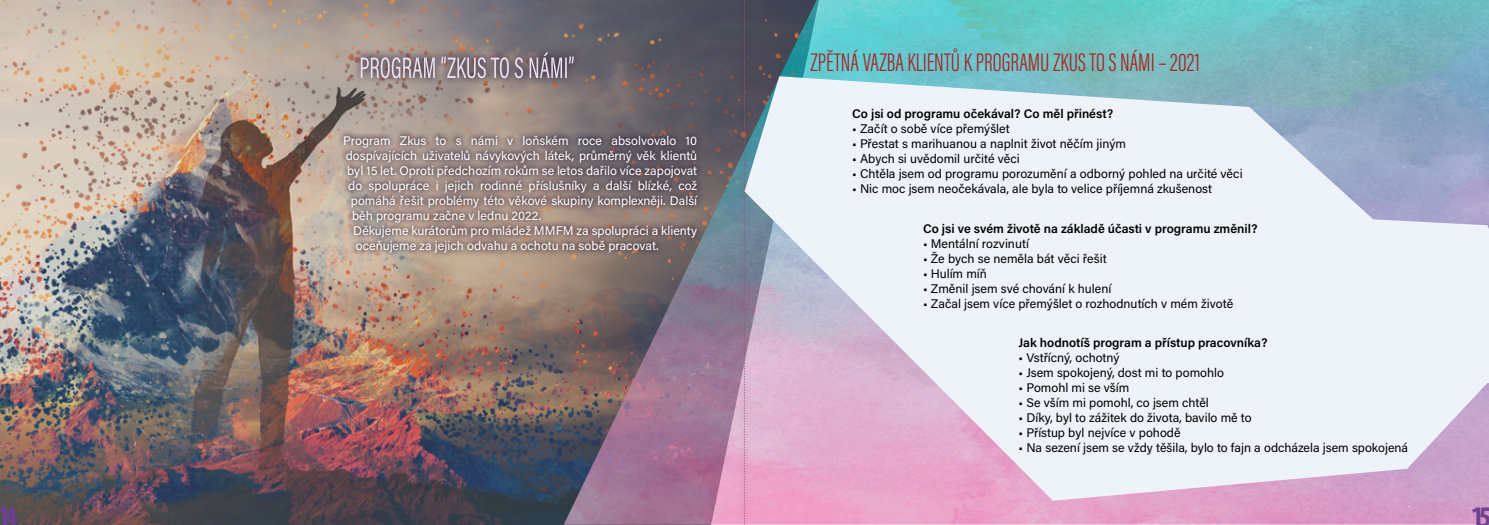
<style>
.page{position:relative;width:1489px;height:525px;background:#fff}
.page>*{position:absolute;margin:0;border:0;box-sizing:border-box;transform-origin:0 0}
.t1{font:30px "Acumin Pro Cond";color:#fff;scale:.75 1}
.t2{font:700 condensed 30px "Myriad Pro";color:#6f3f92}
.t3{font:300 26.25px "Acumin Pro Extra Cond";color:#aa2223}
.t4{font:12.5px "Acumin Pro";color:#000}
.t5{font:12.5px "Acumin Pro";color:#fff}
.t6{font:600 12.5px "Acumin Pro";color:#000}
</style>
<div class="page">
<img style="left:0;top:0;width:563px;height:524px">
<img style="left:563px;top:0;width:925px;height:524px">
<svg style="left:752px;top:76px;width:736px;height:424px;background:#deddeb"></svg>
<div style="left:354px;top:45px;width:227px;height:41px;background:#000;opacity:.75"></div>
<div style="left:337px;top:128px;width:367px;height:131px;background:#875893;opacity:.75"></div>
<div style="left:338px;top:130px;width:365px;height:128px;background:#000;opacity:.87"></div>
<div style="left:736px;top:0;width:16px;height:524px;background:#000;opacity:.75"></div>
<svg style="left:743px;top:0;width:2px;height:525px"></svg>
<h1 class="t1" style="left:359px;top:48px;width:288px">PROGRAM “ZKUS TO S NÁMI”</h1>
<p class="t5" style="left:343px;top:131px;width:355px">Program Zkus to s námi v loňském roce absolvovalo 10</p>
<p class="t5" style="left:346px;top:146px;width:353px">dospívajících uživatelů návykových látek, průměrný věk klientů</p>
<p class="t5" style="left:347px;top:161px;width:352px">byl 15 let. Oproti předchozím rokům se letos dařilo více zapojovat</p>
<p class="t5" style="left:348px;top:176px;width:350px">do spolupráce i jejich rodinné příslušníky a další blízké, což</p>
<p class="t5" style="left:351px;top:191px;width:348px">pomáhá řešit problémy této věkové skupiny komplexněji. Další</p>
<p class="t5" style="left:352px;top:206px;width:191px">běh programu začne v lednu 2022.</p>
<p class="t5" style="left:353px;top:221px;width:345px">Děkujeme kurátorům pro mládež MMFM za spolupráci a klienty</p>
<p class="t5" style="left:356px;top:236px;width:304px">oceňujeme za jejich odvahu a ochotu na sobě pracovat.</p>
<h2 class="t3" style="left:810px;top:46px;width:391px">ZPĚTNÁ VAZBA KLIENTŮ K PROGRAMU ZKUS TO S NÁMI – 2021</h2>
<p class="t6" style="left:852px;top:105px;width:263px">Co jsi od programu očekával? Co měl přinést?</p>
<p class="t4" style="left:852px;top:120px;width:159px">• Začít o sobě více přemýšlet</p>
<p class="t4" style="left:852px;top:135px;width:275px">• Přestat s marihuanou a naplnit život něčím jiným</p>
<p class="t4" style="left:852px;top:150px;width:169px">• Abych si uvědomil určité věci</p>
<p class="t4" style="left:852px;top:165px;width:392px">• Chtěla jsem od programu porozumění a odborný pohled na určité věci</p>
<p class="t4" style="left:852px;top:180px;width:361px">• Nic moc jsem neočekávala, ale byla to velice příjemná zkušenost</p>
<p class="t6" style="left:922px;top:219px;width:336px">Co jsi ve svém životě na základě účasti v programu změnil?</p>
<p class="t4" style="left:922px;top:234px;width:107px">• Mentální rozvinutí</p>
<p class="t4" style="left:922px;top:249px;width:185px">• Že bych se neměla bát věci řešit</p>
<p class="t4" style="left:922px;top:264px;width:65px">• Hulím míň</p>
<p class="t4" style="left:922px;top:279px;width:190px">• Změnil jsem své chování k hulení</p>
<p class="t4" style="left:922px;top:294px;width:312px">• Začal jsem více přemýšlet o rozhodnutích v mém životě</p>
<p class="t6" style="left:1018px;top:334px;width:250px">Jak hodnotíš program a přístup pracovníka?</p>
<p class="t4" style="left:1018px;top:349px;width:102px">• Vstřícný, ochotný</p>
<p class="t4" style="left:1018px;top:364px;width:207px">• Jsem spokojený, dost mi to pomohlo</p>
<p class="t4" style="left:1018px;top:379px;width:112px">• Pomohl mi se vším</p>
<p class="t4" style="left:1018px;top:394px;width:192px">• Se vším mi pomohl, co jsem chtěl</p>
<p class="t4" style="left:1018px;top:409px;width:235px">• Díky, byl to zážitek do života, bavilo mě to</p>
<p class="t4" style="left:1018px;top:424px;width:163px">• Přístup byl nejvíce v pohodě</p>
<p class="t4" style="left:1018px;top:439px;width:391px">• Na sezení jsem se vždy těšila, bylo to fajn a odcházela jsem spokojená</p>
<h1 class="t2" style="left:-3px;top:498px;width:22px">14</h1>
<h1 class="t2" style="left:1470px;top:498px;width:22px">15</h1>
</div>
